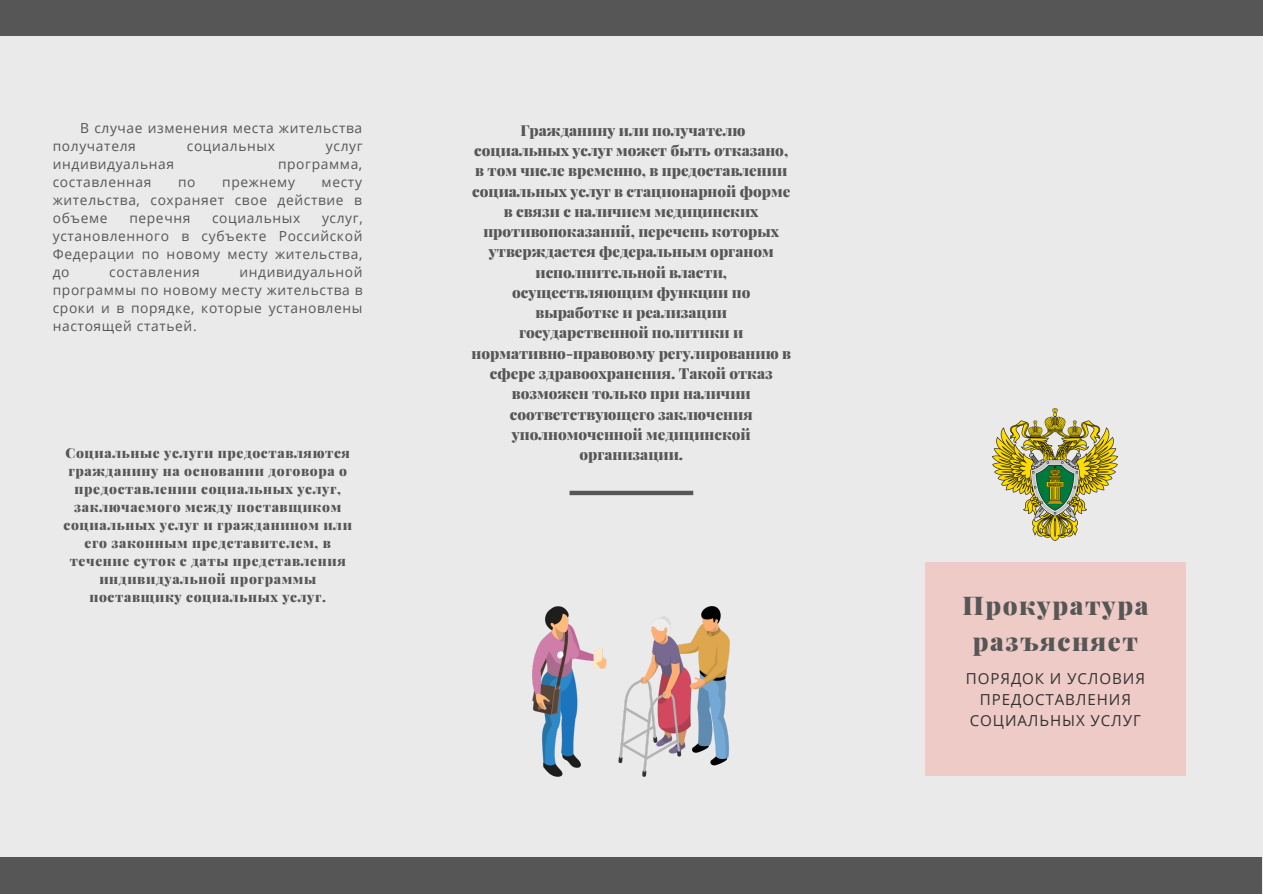
<style>
.page{position:relative;width:1263px;height:894px;background:#fff}
.page>*{position:absolute;margin:0;border:0;box-sizing:border-box;transform-origin:0 0}
.t1{font:900 25.8px/36px "Playfair Display";letter-spacing:.06em;color:#565656;text-align:center}
.t2{font:900 15.15px/20.2px "Playfair Display";color:#565656;text-align:center}
.t3{font:15.15px/20.9px "Open Sans";letter-spacing:.06em;color:#323232;text-align:center}
.t4{font:13.8px/18px "Open Sans";letter-spacing:.045em;color:#565656;text-align:justify}
.t5{font:900 13.8px/18px "Playfair Display";letter-spacing:.045em;color:#565656;text-align:center}
</style>
<div class="page">
<div style="left:0;top:0;width:1263px;height:893px;background:#eaeaeb"></div>
<div style="left:925px;top:562px;width:261px;height:213px;background:#eecbc6"></div>
<div style="left:0;top:857px;width:1262px;height:36px;background:#565656"></div>
<div style="left:0;top:0;width:1263px;height:36px;background:#565656"></div>
<img style="left:993px;top:408px;width:125px;height:132px">
<svg style="left:570px;top:490px;width:123px;height:5px"></svg>
<img style="left:533px;top:606px;width:74px;height:170px">
<img style="left:618px;top:606px;width:111px;height:170px">
<p class="t4" style="left:53px;top:119px;width:311px;text-indent:28px">В случае изменения места жительства получателя</p>
<p class="t4" style="left:187px;top:137px;width:90px">социальных</p>
<p class="t4" style="left:326px;top:137px;width:38px">услуг</p>
<p class="t4" style="left:53px;top:155px;width:123px">индивидуальная</p>
<p class="t4" style="left:278px;top:155px;width:86px">программа,</p>
<p class="t4" style="left:53px;top:173px;width:100px">составленная</p>
<p class="t4" style="left:178px;top:173px;width:19px">по</p>
<p class="t4" style="left:222px;top:173px;width:74px">прежнему</p>
<p class="t4" style="left:53px;top:173px;width:311px;text-indent:269px">месту жительства, сохраняет свое действие в объеме</p>
<p class="t4" style="left:53px;top:209px;width:311px;text-indent:269px">услуг, установленного в субъекте Российской Федерации по новому месту жительства, до</p>
<p class="t4" style="left:129px;top:209px;width:63px">перечня</p>
<p class="t4" style="left:212px;top:209px;width:90px">социальных</p>
<p class="t4" style="left:53px;top:263px;width:311px;text-indent:187px">индивидуальной программы по новому месту жительства в сроки и в порядке, которые установлены настоящей статьей.</p>
<p class="t4" style="left:109px;top:263px;width:92px">составления</p>
<p class="t5" style="left:63px;top:443px;width:290px">Социальные услуги предоставляются гражданину на основании договора о предоставлении социальных услуг, заключаемого между поставщиком социальных услуг и гражданином или его законным представителем, в течение суток с даты представления индивидуальной программы поставщику социальных услуг.</p>
<p class="t2" style="left:471px;top:119px;width:321px">Гражданину или получателю социальных услуг может быть отказано, в том числе временно, в предоставлении социальных услуг в стационарной форме в связи с наличием медицинских противопоказаний, перечень которых утверждается федеральным органом исполнительной власти, осуществляющим функции по выработке и реализации государственной политики и нормативно-правовому регулированию в сфере здравоохранения. Такой отказ возможен только при наличии соответствующего заключения уполномоченной медицинской организации.</p>
<p class="t1" style="left:962px;top:586px;width:188px">Прокуратура разъясняет</p>
<p class="t3" style="left:966px;top:668px;width:181px">ПОРЯДОК И УСЛОВИЯ<br>ПРЕДОСТАВЛЕНИЯ<br>СОЦИАЛЬНЫХ УСЛУГ</p>
</div>
